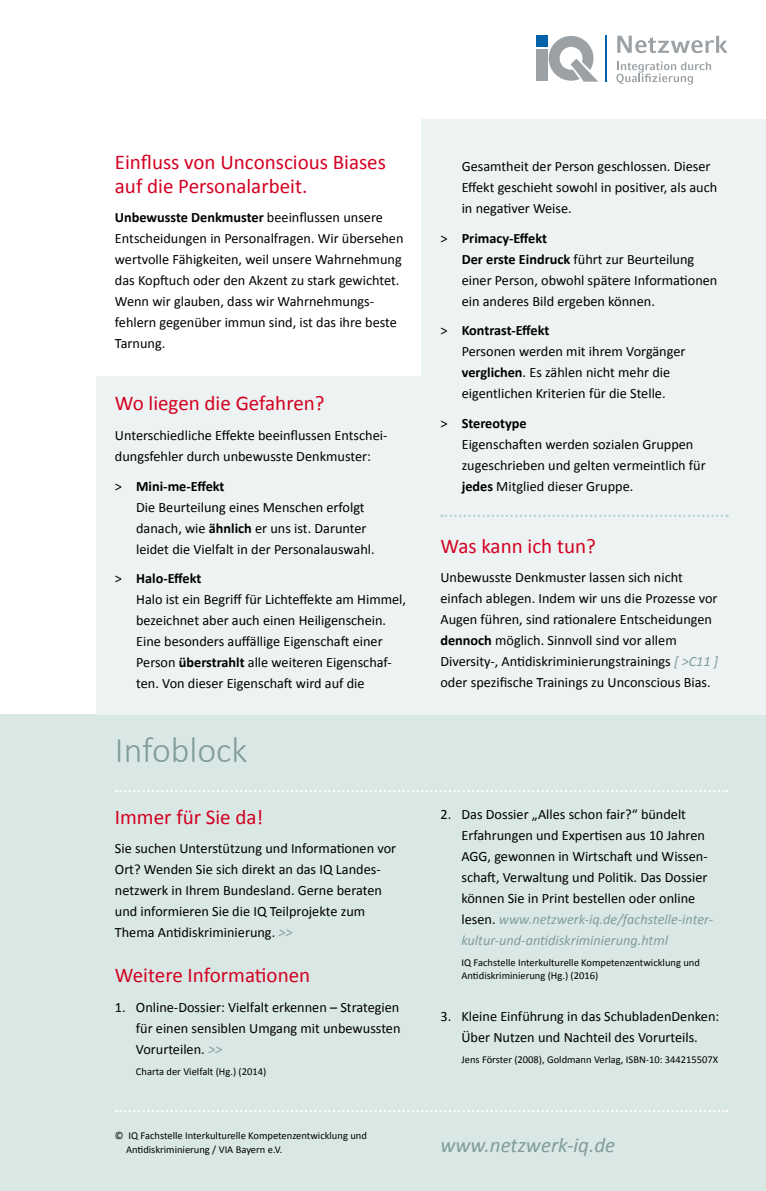
<style>
.page{position:relative;width:766px;height:1191px;background:#fff}
.page>*{position:absolute;margin:0;border:0;box-sizing:border-box;transform-origin:0 0}
.t1{font:300 36px "Calibri";color:#809c9b}
.t2{font:21px/24px "Calibri";color:#d40122}
.t3{font:italic 21px "Calibri";color:#809c9b}
.t4{font:14.25px/21px "Calibri";color:#000}
.t5{font:10.5px/13.5px "Calibri";color:#000}
.s1{font-weight:700}
.s2{font-style:italic;color:#809c9b}
</style>
<div class="page">
<div style="left:0;top:714px;width:765px;height:477px;background:#d9e8e5"></div>
<svg style="left:116px;top:790px;width:611px;height:2px"></svg>
<div style="left:536px;top:49px;width:11px;height:32px;background:#9ba1a5"></div>
<div style="left:536px;top:36px;width:11px;height:11px;background:#0062a9"></div>
<svg style="left:548px;top:36px;width:50px;height:46px"></svg>
<hr style="left:604px;top:35px;width:2px;height:47px;background:#0062a9">
<svg style="left:616px;top:61px;width:94px;height:24px"></svg>
<svg style="left:617px;top:36px;width:110px;height:17px"></svg>
<svg style="left:116px;top:1110px;width:611px;height:2px"></svg>
<div style="left:421px;top:119px;width:344px;height:595px;background:#ecf3f2"></div>
<div style="left:96px;top:376px;width:325px;height:338px;background:#ecf3f2"></div>
<svg style="left:441px;top:514px;width:286px;height:3px"></svg>
<p class="t2" style="left:115px;top:150px;width:272px">Einfluss von Unconscious Biases auf die Personalarbeit.</p>
<p class="t4" style="left:115px;top:207px;width:290px"><span class="s1">Unbewusste Denkmuster</span> beeinflussen unsere Entscheidungen in Personalfragen. Wir übersehen wertvolle Fähigkeiten, weil unsere Wahrnehmung das Kopftuch oder den Akzent zu stark gewichtet.<br>Wenn wir glauben, dass wir Wahrnehmungs&shy;fehlern gegenüber immun sind, ist das ihre beste Tarnung.</p>
<p class="t2" style="left:115px;top:391px;width:211px">Wo liegen die Gefahren?</p>
<p class="t4" style="left:115px;top:425px;width:274px">Unterschiedliche Effekte beeinflussen Entschei&shy;dungsfehler durch unbewusste Denkmuster:</p>
<p class="t4" style="left:136px;top:475px;width:240px;text-indent:-21px">&gt; <span class="s1">Mini-me-Effekt<br></span>Die Beurteilung eines Menschen erfolgt danach, wie <span class="s1">ähnlich</span> er uns ist. Darunter leidet die Vielfalt in der Personalauswahl.</p>
<p class="t4" style="left:136px;top:568px;width:271px;text-indent:-21px">&gt; <span class="s1">Halo-Effekt<br></span>Halo ist ein Begriff für Lichteffekte am Himmel, bezeichnet aber auch einen Heiligenschein.<br>Eine besonders auffällige Eigenschaft einer Person <span class="s1">überstrahlt</span> alle weiteren Eigenschaf&shy;ten. Von dieser Eigenschaft wird auf die</p>
<h1 class="t1" style="left:115px;top:727px;width:134px">Infoblock</h1>
<p class="t2" style="left:115px;top:805px;width:150px">Immer für Sie da!</p>
<p class="t4" style="left:115px;top:838px;width:283px">Sie suchen Unterstützung und Informationen vor Ort? Wenden Sie sich direkt an das IQ Landes&shy;netzwerk in Ihrem Bundesland. Gerne beraten und informieren Sie die IQ Teilprojekte zum Thema Antidiskriminierung. <span class="s2">&gt;&gt;</span></p>
<p class="t2" style="left:115px;top:963px;width:197px">Weitere Informationen</p>
<p class="t4" style="left:136px;top:996px;width:266px;text-align:justify;text-indent:-21px">1. Online-Dossier: Vielfalt erkennen – Strategien für einen sensiblen Umgang mit unbewussten Vorurteilen. <span class="s2">&gt;&gt;</span></p>
<p class="t5" style="left:136px;top:1064px;width:132px">Charta der Vielfalt (Hg.) (2014)</p>
<p class="t5" style="left:126px;top:1129px;width:242px;text-indent:-11px">© IQ Fachstelle Interkulturelle Kompetenzentwicklung und<br>Antidiskriminierung / VIA Bayern e.V.</p>
<p class="t4" style="left:461px;top:156px;width:257px">Gesamtheit der Person geschlossen. Dieser<br>Effekt geschieht sowohl in positiver, als auch in negativer Weise.</p>
<p class="t4" style="left:461px;top:228px;width:257px;text-indent:-21px">&gt; <span class="s1">Primacy-Effekt<br>Der erste Eindruck</span> führt zur Beurteilung einer Person, obwohl spätere Informationen ein anderes Bild ergeben können.</p>
<p class="t4" style="left:461px;top:320px;width:225px;text-indent:-21px">&gt; <span class="s1">Kontrast-Effekt<br></span>Personen werden mit ihrem Vorgänger <span class="s1">verglichen</span>. Es zählen nicht mehr die eigentlichen Kriterien für die Stelle.</p>
<p class="t4" style="left:461px;top:413px;width:245px;text-indent:-21px">&gt; <span class="s1">Stereotype<br></span>Eigenschaften werden sozialen Gruppen zugeschrieben und gelten vermeintlich für <span class="s1">jedes</span> Mitglied dieser Gruppe.</p>
<p class="t2" style="left:440px;top:534px;width:157px">Was kann ich tun?</p>
<p class="t4" style="left:440px;top:567px;width:279px">Unbewusste Denkmuster lassen sich nicht einfach ablegen. Indem wir uns die Prozesse vor Augen führen, sind rationalere Entscheidungen <span class="s1">dennoch</span> möglich. Sinnvoll sind vor allem Diversity-, Antidiskriminierungstrainings <span class="s2">[ &gt;C11 ] </span>oder spezifische Trainings zu Unconscious Bias.</p>
<p class="t4" style="left:461px;top:803px;width:253px;text-indent:-21px">2. Das Dossier „Alles schon fair?“ bündelt Erfahrungen und Expertisen aus 10 Jahren AGG, gewonnen in Wirtschaft und Wissen&shy;schaft, Verwaltung und Politik. Das Dossier können Sie in Print bestellen oder online lesen. <span class="s2">www.netzwerk-iq.de/fachstelle-inter&shy;kultur-und-antidiskriminierung.html</span></p>
<p class="t5" style="left:461px;top:955px;width:240px">IQ Fachstelle Interkulturelle Kompetenzentwicklung und<br>Antidiskriminierung (Hg.) (2016)</p>
<p class="t4" style="left:440px;top:1006px;width:280px;text-align:center">3. Kleine Einführung in das SchubladenDenken:<br>Über Nutzen und Nachteil des Vorurteils.</p>
<p class="t5" style="left:461px;top:1053px;width:258px">Jens Förster (2008), Goldmann Verlag, ISBN-10: 344215507X</p>
<p class="t3" style="left:440px;top:1130px;width:176px">www.netzwerk-iq.de</p>
</div>
